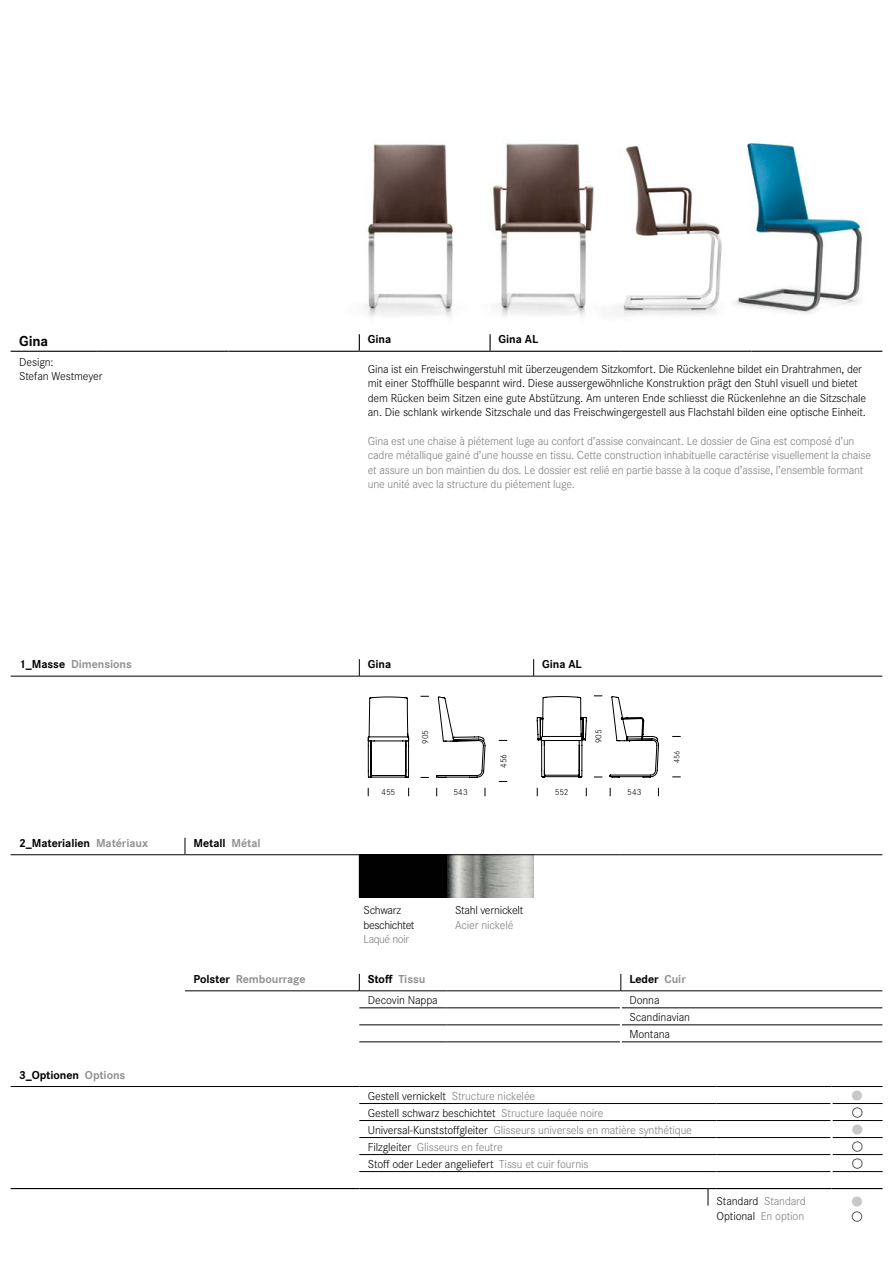
<style>
.page{position:relative;width:893px;height:1263px;background:#fff}
.page>*{position:absolute;margin:0;border:0;box-sizing:border-box;transform-origin:0 0}
.t1{font:700 15px "Corporate S";color:#000}
.t2{font:12.75px "European Pi One";color:#000}
.t3{font:12.75px "European Pi One";color:#c8c8c7}
.t4{font:300 12px/14.4px "Corporate S";letter-spacing:-.01em;color:#000}
.t5{font:300 12px/14.4px "Corporate S";letter-spacing:-.015em;color:#7f7c7a}
.t6{font:700 12px "Corporate S";letter-spacing:-.005em;color:#000}
.t7{font:700 12px "Corporate S";letter-spacing:-.005em;color:#949290}
.t8{font:300 12px/14.4px "Corporate S";letter-spacing:-.03em;color:#000}
.t9{font:300 12px "Corporate S";letter-spacing:-.035em;color:#7f7c7a}
.t10{font:300 9px "Corporate S";letter-spacing:-.015em;color:#000}
.t11{font:300 8.1px "Corporate S";color:#000}
.s1{color:#000}
.s2{color:#949290}
.s3{color:#7f7c7a}
</style>
<div class="page">
<img style="left:493px;top:143px;width:79px;height:174px">
<img style="left:358px;top:144px;width:95px;height:193px">
<img style="left:360px;top:855px;width:174px;height:42px">
<img style="left:743px;top:142px;width:120px;height:173px">
<img style="left:572px;top:144px;width:171px;height:173px">
<svg style="left:368px;top:697px;width:41px;height:81px"></svg>
<svg style="left:436px;top:697px;width:49px;height:81px"></svg>
<svg style="left:610px;top:696px;width:49px;height:81px"></svg>
<svg style="left:537px;top:696px;width:50px;height:81px"></svg>
<hr style="left:11px;top:676px;width:174px;height:1px;background:#000">
<hr style="left:185px;top:676px;width:174px;height:1px;background:#000">
<hr style="left:359px;top:676px;width:175px;height:1px;background:#000">
<hr style="left:534px;top:676px;width:174px;height:1px;background:#000">
<hr style="left:708px;top:676px;width:174px;height:1px;background:#000">
<svg style="left:533px;top:659px;width:1px;height:17px"></svg>
<svg style="left:359px;top:659px;width:1px;height:17px"></svg>
<hr style="left:11px;top:351px;width:87px;height:1px;background:#000">
<hr style="left:98px;top:351px;width:131px;height:1px;background:#000">
<hr style="left:229px;top:351px;width:130px;height:1px;background:#000">
<hr style="left:359px;top:351px;width:131px;height:1px;background:#000">
<hr style="left:490px;top:351px;width:131px;height:1px;background:#000">
<hr style="left:621px;top:351px;width:131px;height:1px;background:#000">
<hr style="left:752px;top:351px;width:130px;height:1px;background:#000">
<svg style="left:359px;top:334px;width:1px;height:17px"></svg>
<svg style="left:489px;top:334px;width:2px;height:17px"></svg>
<hr style="left:11px;top:854px;width:174px;height:1px;background:#000">
<hr style="left:185px;top:854px;width:174px;height:1px;background:#000">
<hr style="left:359px;top:854px;width:87px;height:1px;background:#000">
<hr style="left:447px;top:854px;width:174px;height:1px;background:#000">
<hr style="left:621px;top:854px;width:261px;height:1px;background:#000">
<hr style="left:185px;top:990px;width:174px;height:1px;background:#000">
<hr style="left:359px;top:990px;width:87px;height:1px;background:#000">
<hr style="left:446px;top:990px;width:175px;height:1px;background:#000">
<hr style="left:621px;top:990px;width:261px;height:1px;background:#000">
<hr style="left:359px;top:1007px;width:87px;height:1px;background:#000">
<hr style="left:446px;top:1007px;width:174px;height:1px;background:#000">
<hr style="left:622px;top:1007px;width:260px;height:1px;background:#000">
<hr style="left:622px;top:1024px;width:260px;height:1px;background:#000">
<hr style="left:622px;top:1041px;width:260px;height:1px;background:#000">
<svg style="left:185px;top:838px;width:1px;height:17px"></svg>
<hr style="left:359px;top:854px;width:1px;height:43px;background:#000">
<hr style="left:446px;top:854px;width:1px;height:43px;background:#000">
<svg style="left:621px;top:974px;width:1px;height:17px"></svg>
<svg style="left:359px;top:974px;width:1px;height:17px"></svg>
<hr style="left:359px;top:1024px;width:87px;height:1px;background:#000">
<hr style="left:446px;top:1024px;width:174px;height:1px;background:#000">
<hr style="left:359px;top:1041px;width:87px;height:1px;background:#000">
<hr style="left:446px;top:1041px;width:174px;height:1px;background:#000">
<hr style="left:11px;top:1086px;width:174px;height:1px;background:#000">
<hr style="left:185px;top:1086px;width:174px;height:1px;background:#000">
<hr style="left:359px;top:1086px;width:349px;height:1px;background:#000">
<hr style="left:717px;top:1086px;width:106px;height:1px;background:#000">
<hr style="left:359px;top:1103px;width:349px;height:1px;background:#000">
<hr style="left:717px;top:1103px;width:106px;height:1px;background:#000">
<hr style="left:359px;top:1120px;width:349px;height:1px;background:#000">
<hr style="left:717px;top:1120px;width:106px;height:1px;background:#000">
<hr style="left:359px;top:1137px;width:349px;height:1px;background:#000">
<hr style="left:717px;top:1137px;width:106px;height:1px;background:#000">
<hr style="left:359px;top:1154px;width:349px;height:1px;background:#000">
<hr style="left:717px;top:1154px;width:106px;height:1px;background:#000">
<hr style="left:832px;top:1154px;width:42px;height:1px;background:#000">
<hr style="left:359px;top:1171px;width:349px;height:1px;background:#000">
<hr style="left:717px;top:1171px;width:106px;height:1px;background:#000">
<hr style="left:832px;top:1171px;width:42px;height:1px;background:#000">
<hr style="left:831px;top:1086px;width:43px;height:1px;background:#000">
<hr style="left:832px;top:1103px;width:42px;height:1px;background:#000">
<hr style="left:832px;top:1120px;width:42px;height:1px;background:#000">
<hr style="left:832px;top:1137px;width:42px;height:1px;background:#000">
<hr style="left:11px;top:1188px;width:174px;height:1px;background:#000">
<hr style="left:185px;top:1188px;width:174px;height:1px;background:#000">
<hr style="left:359px;top:1188px;width:349px;height:1px;background:#000">
<hr style="left:717px;top:1188px;width:106px;height:1px;background:#000">
<hr style="left:831px;top:1188px;width:43px;height:1px;background:#000">
<svg style="left:708px;top:1188px;width:9px;height:17px"></svg>
<svg style="left:823px;top:1103px;width:8px;height:69px"></svg>
<p class="t1" style="left:19px;top:332px;width:31px">Gina</p>
<p class="t6" style="left:368px;top:332px;width:25px">Gina</p>
<p class="t6" style="left:499px;top:332px;width:41px">Gina AL</p>
<p class="t4" style="left:19px;top:354px;width:85px">Design:<br>Stefan Westmeyer</p>
<p class="t4" style="left:368px;top:362px;width:500px">Gina ist ein Freischwingerstuhl mit überzeugendem Sitzkomfort. Die Rückenlehne bildet ein Drahtrahmen, der mit einer Stoffhülle bespannt wird. Diese aussergewöhnliche Konstruktion prägt den Stuhl visuell und bietet dem Rücken beim Sitzen eine gute Abstützung. Am unteren Ende schliesst die Rückenlehne an die Sitzschale an. Die schlank wirkende Sitzschale und das Freischwingergestell aus Flachstahl bilden eine optische Einheit.</p>
<p class="t5" style="left:368px;top:434px;width:505px">Gina est une chaise à piétement luge au confort d’assise convaincant. Le dossier de Gina est composé d’un cadre métallique gainé d’une housse en tissu. Cette construction inhabituelle caractérise visuellement la chaise et assure un bon maintien du dos. Le dossier est relié en partie basse à la coque d’assise, l’ensemble formant une unité avec la structure du piétement luge.</p>
<p class="t7" style="left:19px;top:657px;width:114px"><span class="s1">1_Masse</span> Dimensions</p>
<p class="t6" style="left:368px;top:657px;width:25px">Gina</p>
<p class="t6" style="left:542px;top:657px;width:41px">Gina AL</p>
<p class="t6" style="left:19px;top:836px;width:130px">2_Materialien <span class="s2">Matériaux</span></p>
<p class="t6" style="left:193px;top:836px;width:69px">Metall <span class="s2">Métal</span></p>
<p class="t10" style="left:381px;top:787px;width:15px">455</p>
<p class="t10" style="left:420px;top:744px;width:15px;rotate:-90deg">905</p>
<p class="t10" style="left:498px;top:768px;width:15px;rotate:-90deg">456</p>
<p class="t10" style="left:454px;top:787px;width:16px">543</p>
<p class="t10" style="left:555px;top:787px;width:15px">552</p>
<p class="t10" style="left:594px;top:743px;width:15px;rotate:-90deg">905</p>
<p class="t8" style="left:364px;top:903px;width:52px">Schwarz beschichtet</p>
<p class="t9" style="left:364px;top:932px;width:47px">Laqué noir</p>
<p class="t4" style="left:455px;top:903px;width:70px">Stahl vernickelt</p>
<p class="t5" style="left:455px;top:917px;width:60px">Acier nickelé</p>
<p class="t10" style="left:627px;top:787px;width:16px">543</p>
<p class="t11" style="left:672px;top:763px;width:14px;rotate:-90deg">456</p>
<p class="t6" style="left:19px;top:1068px;width:108px">3_Optionen <span class="s2">Options</span></p>
<p class="t7" style="left:193px;top:972px;width:114px"><span class="s1">Polster</span> Rembourrage</p>
<p class="t6" style="left:368px;top:972px;width:59px">Stoff <span class="s2">Tissu</span></p>
<p class="t6" style="left:629px;top:972px;width:58px">Leder <span class="s2">Cuir</span></p>
<p class="t4" style="left:368px;top:993px;width:71px">Decovin Nappa</p>
<p class="t4" style="left:629px;top:991px;width:62px;line-height:17px">Donna<br>Scandinavian<br>Montana</p>
<p class="t4" style="left:368px;top:1088px;width:169px">Gestell vernickelt <span class="s3">Structure nickelée</span></p>
<p class="t3" style="left:852px;top:1089px;width:12px">V</p>
<p class="t4" style="left:368px;top:1105px;width:237px">Gestell schwarz beschichtet <span class="s3">Structure laquée noire</span></p>
<p class="t2" style="left:852px;top:1106px;width:12px">V</p>
<p class="t5" style="left:368px;top:1122px;width:326px"><span class="s1">Universal-Kunststoffgleiter</span> Glisseurs universels en matière synthétique</p>
<p class="t3" style="left:852px;top:1123px;width:12px">V</p>
<p class="t5" style="left:368px;top:1139px;width:136px"><span class="s1">Filzgleiter</span> Glisseurs en feutre</p>
<p class="t2" style="left:852px;top:1140px;width:12px">V</p>
<p class="t4" style="left:368px;top:1156px;width:222px">Stoff oder Leder angeliefert <span class="s3">Tissu et cuir fournis</span></p>
<p class="t2" style="left:852px;top:1157px;width:12px">V</p>
<p class="t4" style="left:717px;top:1194px;width:91px">Standard <span class="s3">Standard<br></span>Optional <span class="s3">En option</span></p>
<p class="t3" style="left:852px;top:1196px;width:12px">V</p>
<p class="t2" style="left:852px;top:1210px;width:12px">V</p>
</div>
